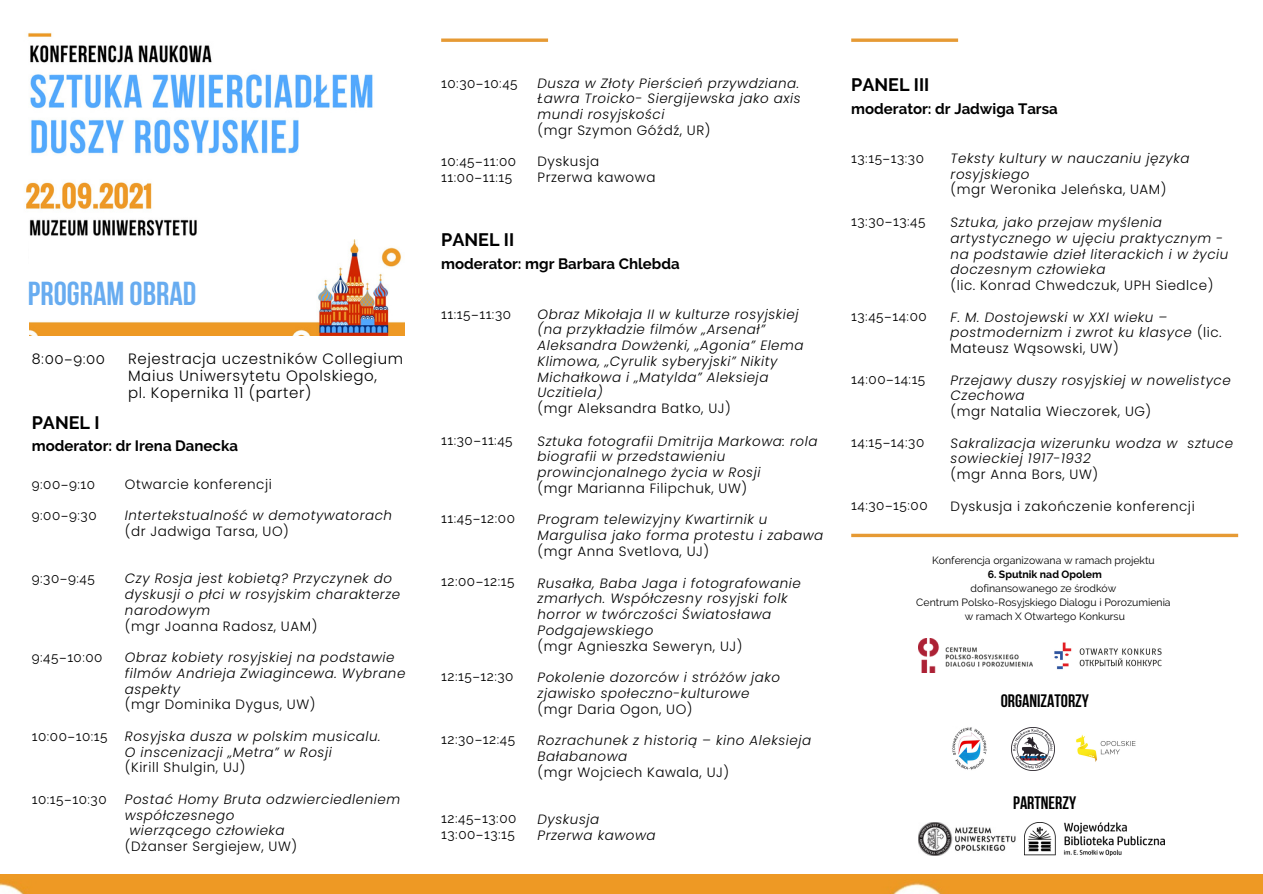
<style>
.page{position:relative;width:1263px;height:894px;background:#fff}
.page>*{position:absolute;margin:0;border:0;box-sizing:border-box;transform-origin:0 0}
.t1{font:700 33.15px "Bebas Neue";color:#68acf0}
.t2{font:700 18px "Bebas Neue";color:#000}
.t3{font:700 18px "Raleway";color:#000}
.t4{font:300 15px/16.8px "Poppins";letter-spacing:.04em;color:#000}
.t5{font:700 15px "Raleway";color:#000}
.t6{font:15px "Raleway";color:#000}
.t7{font:italic 300 13.5px/15.8px "Poppins";letter-spacing:.04em;color:#000}
.t8{font:300 13.5px "Poppins";letter-spacing:.04em;color:#000}
.t9{font:13.5px "Raleway";letter-spacing:.04em;color:#000}
.t10{font:10.5px "Raleway";color:#000}
.t11{font:700 10.5px "Raleway";color:#000}
.s1{font-style:normal}
.s2{color:#fff}
</style>
<div class="page">
<img style="left:26px;top:32px;width:347px;height:208px">
<svg style="left:441px;top:38px;width:107px;height:4px"></svg>
<svg style="left:851px;top:38px;width:107px;height:4px"></svg>
<img style="left:918px;top:822px;width:98px;height:33px">
<img style="left:952px;top:727px;width:35px;height:43px">
<img style="left:1054px;top:642px;width:108px;height:28px">
<img style="left:918px;top:638px;width:115px;height:34px">
<img style="left:1012px;top:727px;width:42px;height:43px">
<img style="left:1076px;top:734px;width:60px;height:28px">
<img style="left:1024px;top:822px;width:141px;height:33px">
<img style="left:29px;top:240px;width:376px;height:95px">
<div style="left:0;top:874px;width:1263px;height:19px;background:#ee9924"></div>
<svg style="left:851px;top:533px;width:387px;height:4px;background:#eaac59"></svg>
<p class="t1" style="left:28px;top:280px;width:170px">PROGRAM OBRAD</p>
<p class="t6" style="left:32px;top:350px;width:75px">8:00–9:00</p>
<p class="t4" style="left:128px;top:350px;width:276px">Rejestracja uczestników Collegium<br>Maius Uniwersytetu Opolskiego,</p>
<p class="t4" style="left:128px;top:384px;width:185px">pl. Kopernika 11 (parter)</p>
<p class="t3" style="left:32px;top:411px;width:69px">PANEL I</p>
<p class="t5" style="left:32px;top:437px;width:208px">moderator: dr Irena Danecka</p>
<p class="t9" style="left:32px;top:476px;width:65px">9:00–9:10</p>
<p class="t9" style="left:32px;top:507px;width:66px">9:00–9:30</p>
<p class="t9" style="left:32px;top:570px;width:65px">9:30–9:45</p>
<p class="t9" style="left:32px;top:649px;width:72px">9:45–10:00</p>
<p class="t9" style="left:32px;top:728px;width:77px">10:00–10:15</p>
<p class="t9" style="left:32px;top:791px;width:76px">10:15–10:30</p>
<p class="t8" style="left:125px;top:474px;width:148px">Otwarcie konferencji</p>
<p class="t7" style="left:125px;top:507px;width:269px">Intertekstualność w demotywatorach</p>
<p class="t8" style="left:125px;top:521px;width:165px">(dr Jadwiga Tarsa, UO)</p>
<p class="t7" style="left:125px;top:570px;width:277px">Czy Rosja jest kobietą? Przyczynek do dyskusji o płci w rosyjskim charakterze narodowym</p>
<p class="t8" style="left:125px;top:616px;width:194px">(mgr Joanna Radosz, UAM)</p>
<p class="t7" style="left:125px;top:649px;width:282px">Obraz kobiety rosyjskiej na podstawie filmów Andrieja Zwiagincewa. Wybrane aspekty</p>
<p class="t8" style="left:125px;top:695px;width:192px">(mgr Dominika Dygus, UW)</p>
<p class="t7" style="left:125px;top:728px;width:257px">Rosyjska dusza w polskim musicalu.</p>
<p class="t7" style="left:125px;top:743px;width:208px">O inscenizacji „Metra” w Rosji</p>
<p class="t8" style="left:125px;top:758px;width:122px">(Kirill Shulgin, UJ)</p>
<p class="t7" style="left:125px;top:791px;width:277px">Postać Homy Bruta odzwierciedleniem</p>
<p class="t7" style="left:125px;top:806px;width:111px">współczesnego</p>
<p class="t7" style="left:129px;top:822px;width:157px">wierzącego człowieka</p>
<p class="t8" style="left:125px;top:836px;width:174px">(Dżanser Sergiejew, UW)</p>
<p class="t9" style="left:441px;top:75px;width:78px">10:30–10:45</p>
<p class="t9" style="left:441px;top:154px;width:76px">10:45–11:00</p>
<p class="t9" style="left:441px;top:169px;width:72px">11:00–11:15</p>
<p class="t7" style="left:537px;top:75px;width:265px;text-align:justify">Dusza w Złoty Pierścień przywdziana.<br>Ławra Troicko- Siergijewska jako axis mundi rosyjskości</p>
<p class="t8" style="left:537px;top:121px;width:174px">(mgr Szymon Góźdź, UR)</p>
<p class="t8" style="left:537px;top:152px;width:63px">Dyskusja</p>
<p class="t8" style="left:537px;top:168px;width:119px">Przerwa kawowa</p>
<p class="t3" style="left:441px;top:229px;width:74px">PANEL II</p>
<p class="t5" style="left:441px;top:254px;width:240px">moderator: mgr Barbara Chlebda</p>
<p class="t7" style="left:537px;top:306px;width:268px">Obraz Mikołaja II w kulturze rosyjskiej (na przykładzie filmów „Arsenał”<br>Aleksandra Dowżenki, „Agonia” Elema<br>Klimowa, „Cyrulik syberyjski” Nikity<br>Michałkowa i „Matylda” Aleksieja<br>Uczitiela)</p>
<p class="t8" style="left:537px;top:399px;width:195px">(mgr Aleksandra Batko, UJ)</p>
<p class="t7" style="left:537px;top:433px;width:282px">Sztuka fotografii Dmitrija Markowa: rola biografii w przedstawieniu prowincjonalnego życia w Rosji</p>
<p class="t8" style="left:537px;top:478px;width:211px">(mgr Marianna Filipchuk, UW)</p>
<p class="t7" style="left:537px;top:511px;width:287px">Program telewizyjny Kwartirnik u<br>Margulisa jako forma protestu i zabawa <span class="s1">(mgr Anna Svetlova, UJ)</span></p>
<p class="t7" style="left:537px;top:574px;width:265px">Rusałka, Baba Jaga i fotografowanie zmarłych. Współczesny rosyjski folk horror w twórczości Światosława<br>Podgajewskiego</p>
<p class="t8" style="left:537px;top:636px;width:206px">(mgr Agnieszka Seweryn, UJ)</p>
<p class="t7" style="left:537px;top:669px;width:244px">Pokolenie dozorców i stróżów jako zjawisko społeczno-kulturowe</p>
<p class="t8" style="left:537px;top:699px;width:157px">(mgr Daria Ogon, UO)</p>
<p class="t7" style="left:537px;top:732px;width:275px">Rozrachunek z historią – kino Aleksieja<br>Bałabanowa</p>
<p class="t8" style="left:537px;top:762px;width:193px">(mgr Wojciech Kawala, UJ)</p>
<p class="t7" style="left:537px;top:811px;width:63px">Dyskusja</p>
<p class="t7" style="left:537px;top:826px;width:120px">Przerwa kawowa</p>
<p class="t9" style="left:441px;top:306px;width:71px">11:15–11:30</p>
<p class="t9" style="left:441px;top:432px;width:73px">11:30–11:45</p>
<p class="t9" style="left:441px;top:510px;width:75px">11:45–12:00</p>
<p class="t9" style="left:441px;top:573px;width:75px">12:00–12:15</p>
<p class="t9" style="left:441px;top:668px;width:74px">12:15–12:30</p>
<p class="t9" style="left:441px;top:731px;width:75px">12:30–12:45</p>
<p class="t9" style="left:441px;top:809px;width:77px">12:45–13:00</p>
<p class="t9" style="left:441px;top:825px;width:75px">13:00–13:15</p>
<p class="t3" style="left:851px;top:74px;width:80px">PANEL III</p>
<p class="t5" style="left:851px;top:100px;width:208px">moderator: dr Jadwiga Tarsa</p>
<p class="t7" style="left:951px;top:150px;width:240px">Teksty kultury w nauczaniu języka rosyjskiego</p>
<p class="t8" style="left:951px;top:180px;width:217px">(mgr Weronika Jeleńska, UAM)</p>
<p class="t7" style="left:951px;top:214px;width:279px">Sztuka, jako przejaw myślenia artystycznego w ujęciu praktycznym - na podstawie dzieł literackich i w życiu doczesnym człowieka</p>
<p class="t8" style="left:951px;top:276px;width:264px">(lic. Konrad Chwedczuk, UPH Siedlce)</p>
<p class="t7" style="left:951px;top:309px;width:273px">F. M. Dostojewski w XXI wieku – postmodernizm i zwrot ku klasyce <span class="s1">(lic.<br>Mateusz Wąsowski, UW)</span></p>
<p class="t7" style="left:951px;top:372px;width:282px">Przejawy duszy rosyjskiej w nowelistyce<br>Czechowa</p>
<p class="t8" style="left:951px;top:402px;width:202px">(mgr Natalia Wieczorek, UG)</p>
<p class="t7" style="left:951px;top:435px;width:284px">Sakralizacja wizerunku wodza w<span class="s2">_</span>sztuce sowieckiej 1917-1932</p>
<p class="t8" style="left:951px;top:465px;width:149px">(mgr Anna Bors, UW)</p>
<p class="t8" style="left:951px;top:496px;width:246px">Dyskusja i zakończenie konferencji</p>
<p class="t9" style="left:851px;top:150px;width:74px">13:15–13:30</p>
<p class="t9" style="left:851px;top:213px;width:76px">13:30–13:45</p>
<p class="t9" style="left:851px;top:308px;width:77px">13:45–14:00</p>
<p class="t9" style="left:851px;top:371px;width:76px">14:00–14:15</p>
<p class="t9" style="left:851px;top:434px;width:75px">14:15–14:30</p>
<p class="t9" style="left:851px;top:496px;width:78px">14:30–15:00</p>
<p class="t10" style="left:932px;top:553px;width:224px">Konferencja organizowana w ramach projektu</p>
<p class="t11" style="left:988px;top:567px;width:116px">6. Sputnik nad Opolem</p>
<p class="t10" style="left:971px;top:581px;width:147px">dofinansowanego ze środków</p>
<p class="t10" style="left:916px;top:595px;width:256px">Centrum Polsko-Rosyjskiego Dialogu i Porozumienia</p>
<p class="t10" style="left:965px;top:609px;width:162px">w ramach X Otwartego Konkursu</p>
<p class="t2" style="left:1001px;top:692px;width:90px">ORGANIZATORZY</p>
<p class="t2" style="left:1013px;top:794px;width:65px">PARTNERZY</p>
</div>
